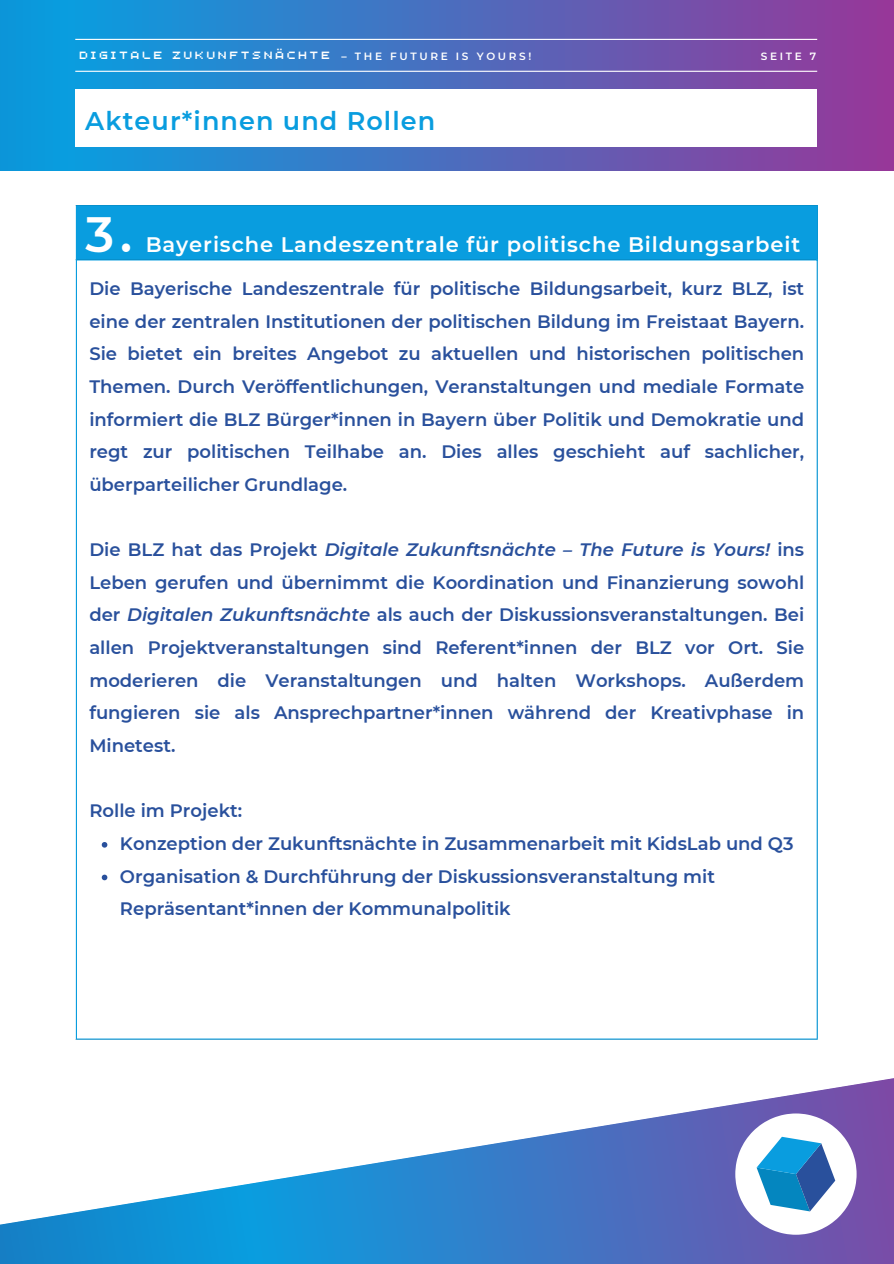
<style>
.page{position:relative;width:894px;height:1264px;background:#fff}
.page>*{position:absolute;margin:0;border:0;box-sizing:border-box;transform-origin:0 0}
.t1{font:600 49.5px "Montserrat";color:#fff}
.t2{font:600 25.5px "Montserrat";letter-spacing:.045em;color:#099ddf}
.t3{font:600 21px "Montserrat";letter-spacing:.045em;color:#fff}
.t4{font:600 18px/32.7px "Montserrat";color:#29509c;text-align:justify}
.t5{font:600 10.5px "Montserrat";letter-spacing:.25em;color:#fff}
.t6{font:10.5px "Arcade Gamer";letter-spacing:.25em;color:#fff}
.s1{font-weight:700}
.s2{font-style:italic}
</style>
<div class="page">
<svg style="left:0;top:986px;width:893px;height:277px"></svg>
<svg style="left:735px;top:1113px;width:121px;height:121px"></svg>
<svg style="left:0;top:0;width:893px;height:170px;background:#4c6dbe"></svg>
<div style="left:75px;top:89px;width:741px;height:58px;background:#fff"></div>
<hr style="left:75px;top:71px;width:742px;height:1px;background:#fff">
<hr style="left:75px;top:39px;width:742px;height:1px;background:#fff">
<div style="left:76px;top:206px;width:741px;height:54px;background:#099ddf"></div>
<hr style="left:76px;top:206px;width:1px;height:832px;background:#099ddf">
<hr style="left:816px;top:206px;width:1px;height:832px;background:#099ddf">
<hr style="left:76px;top:205px;width:741px;height:1px;background:#099ddf">
<hr style="left:76px;top:1038px;width:741px;height:1px;background:#099ddf">
<svg style="left:102px;top:842px;width:5px;height:5px"></svg>
<svg style="left:102px;top:874px;width:5px;height:6px"></svg>
<h1 class="t6" style="left:79px;top:50px;width:252px">DIGITALE ZUKUNFTSNÄCHTE</h1>
<h4 class="t5" style="left:341px;top:50px;width:191px"><span class="s1">–</span> THE FUTURE IS YOURS!</h4>
<h4 class="t5" style="left:760px;top:50px;width:57px">SEITE 7</h4>
<p class="t2" style="left:85px;top:106px;width:351px">Akteur*innen und Rollen</p>
<h4 class="t1" style="left:85px;top:203px;width:48px">3.</h4>
<h2 class="t3" style="left:146px;top:232px;width:656px">Bayerische Landeszentrale für politische Bildungsarbeit</h2>
<p class="t4" style="left:89px;top:272px;width:716px">Die Bayerische Landeszentrale für politische Bildungsarbeit, kurz BLZ, ist eine der zentralen Institutionen der politischen Bildung im Freistaat Bayern.<br>Sie bietet ein breites Angebot zu aktuellen und historischen politischen Themen. Durch Veröffentlichungen, Veranstaltungen und mediale Formate informiert die BLZ Bürger*innen in Bayern über Politik und Demokratie und regt zur politischen Teilhabe an. Dies alles geschieht auf sachlicher, überparteilicher Grundlage.</p>
<p class="t4" style="left:89px;top:533px;width:716px">Die BLZ hat das Projekt <span class="s2">Digitale Zukunftsnächte – The Future is Yours!</span> ins Leben gerufen und übernimmt die Koordination und Finanzierung sowohl der <span class="s2">Digitalen Zukunftsnächte</span> als auch der Diskussionsveranstaltungen. Bei allen Projektveranstaltungen sind Referent*innen der BLZ vor Ort. Sie moderieren die Veranstaltungen und halten Workshops. Außerdem fungieren sie als Ansprechpartner*innen während der Kreativphase in Minetest.</p>
<h6 class="t4" style="left:89px;top:794px;width:154px">Rolle im Projekt:</h6>
<p class="t4" style="left:120px;top:827px;width:675px">Konzeption der Zukunftsnächte in Zusammenarbeit mit KidsLab und Q3</p>
<h3 class="t4" style="left:120px;top:859px;width:596px">Organisation &amp; Durchführung der Diskussionsveranstaltung mit<br>Repräsentant*innen der Kommunalpolitik</h3>
</div>
